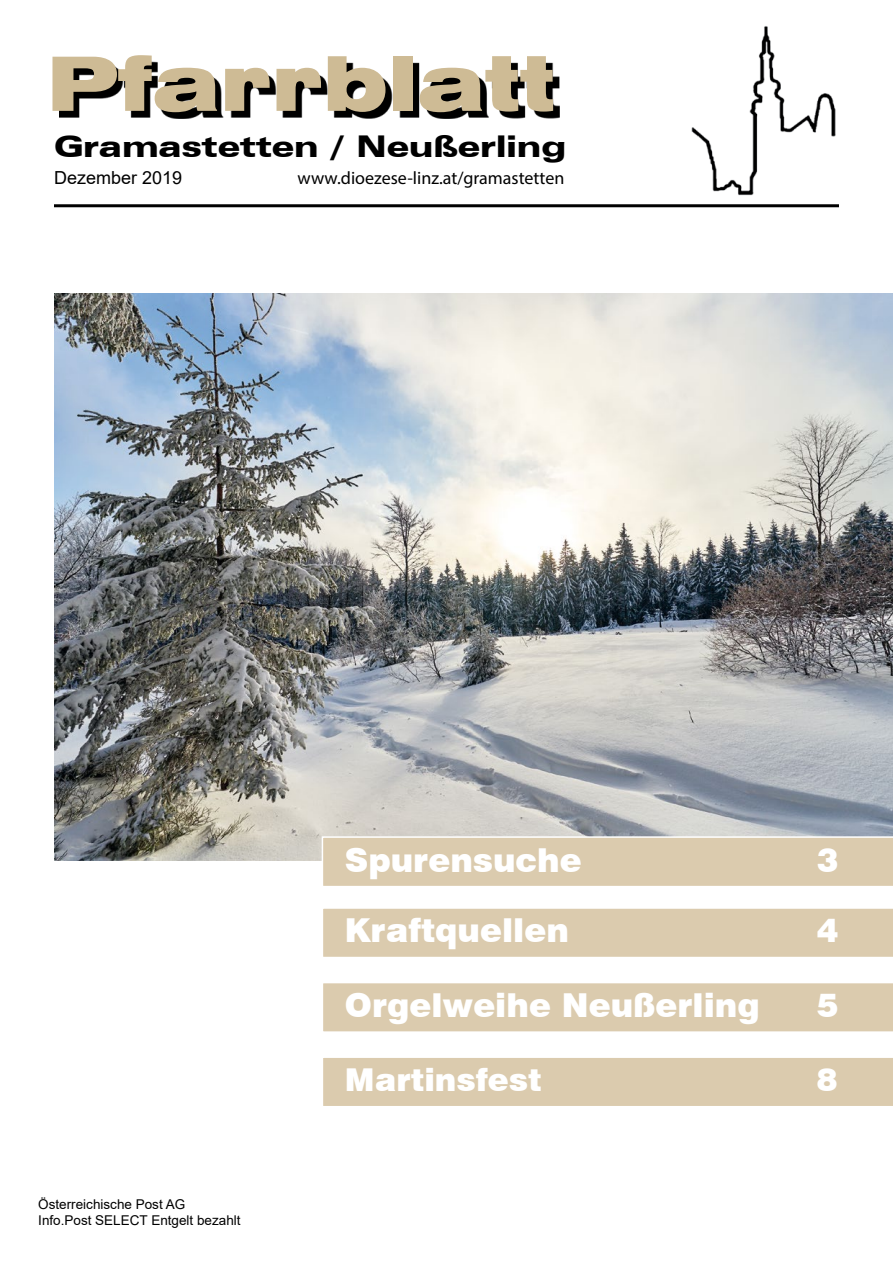
<style>
.page{position:relative;width:893px;height:1263px;background:#fff}
.page>*{position:absolute;margin:0;border:0;box-sizing:border-box;transform-origin:0 0}
.t1{font:900 expanded 75px "Swiss 721 BT";color:#cebb95}
.t2{font:900 33px "Swiss 721 BT";color:#fff}
.t3{font:900 31.5px "Swiss 721 BT";color:#fff}
.t4{font:900 expanded 30px "Zurich BT";color:#000;scale:1.08 1}
.t5{font:18px "Myriad Pro";color:#000}
.t6{font:18px "Arial";color:#000}
.t7{font:13.5px/16.2px "Arial";color:#000}
</style>
<div class="page">
<img style="left:691px;top:26px;width:145px;height:170px">
<img style="left:54px;top:293px;width:839px;height:568px">
<hr style="left:54px;top:204px;width:785px;height:3px;background:#000">
<div style="left:323px;top:908px;width:570px;height:49px;background:#dbcbae"></div>
<div style="left:323px;top:1058px;width:570px;height:48px;background:#dbcbae"></div>
<div style="left:323px;top:983px;width:570px;height:49px;background:#dbcbae"></div>
<svg style="left:59px;top:62px;width:500px;height:57px;fill:#080808"></svg>
<div style="left:322px;top:836px;width:571px;height:50px;background:#dbcbae"></div>
<h1 class="t1" style="left:47px;top:39px;width:510px">Pfarrblatt</h1>
<h3 class="t4" style="left:54px;top:129px;width:476px">Gramastetten / Neußerling</h3>
<h3 class="t6" style="left:54px;top:165px;width:130px">Dezember 2019</h3>
<h3 class="t5" style="left:298px;top:167px;width:268px">www.dioezese-linz.at/gramastetten</h3>
<h2 class="t2" style="left:345px;top:840px;width:238px">Spurensuche</h2>
<h2 class="t2" style="left:817px;top:840px;width:23px">3</h2>
<h2 class="t2" style="left:345px;top:910px;width:226px">Kraftquellen</h2>
<h2 class="t2" style="left:817px;top:910px;width:23px">4</h2>
<h2 class="t2" style="left:345px;top:985px;width:416px">Orgelweihe Neußerling</h2>
<h2 class="t2" style="left:817px;top:985px;width:23px">5</h2>
<p class="t7" style="left:38px;top:1196px;width:204px">Österreichische Post AG<br>Info.Post SELECT Entgelt bezahlt</p>
<h3 class="t3" style="left:345px;top:1061px;width:198px">Martinsfest</h3>
<h3 class="t3" style="left:817px;top:1061px;width:22px">8</h3>
</div>
